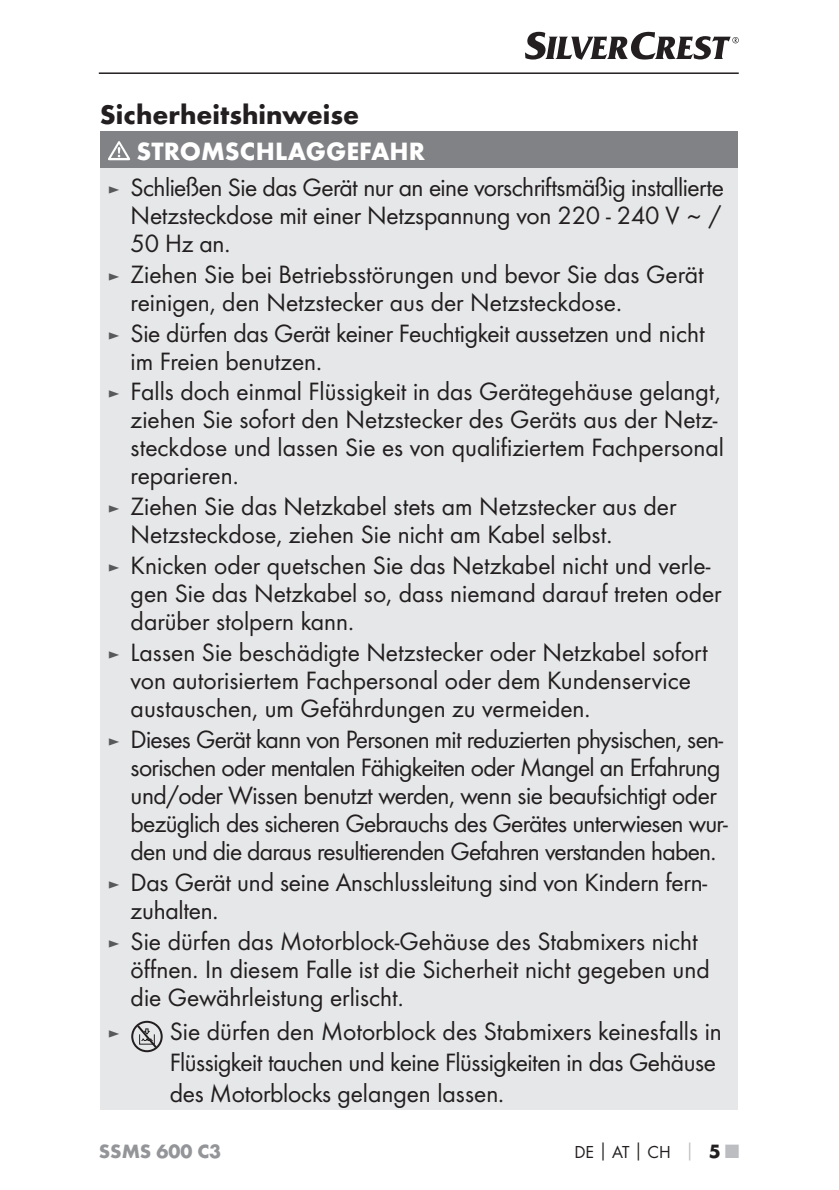
<style>
.page{position:relative;width:839px;height:1190px;background:#fff}
.page>*{position:absolute;margin:0;border:0;box-sizing:border-box;transform-origin:0 0}
.t1{font:700 28px "Futura";color:#231f20}
.t2{font:26px/28px "Futura Boo";color:#231f20}
.t3{font:26px/28px "Futura Boo";letter-spacing:-.025em;color:#231f20}
.t4{font:700 26px "Futura";color:#fff}
.t5{font:700 20px "Futura";color:#939598}
.t6{font:18px "Futura Boo";color:#231f20}
.t7{font:18px "Futura Boo";color:#58595b}
.s1{font-size:18px;color:#58595b}
.s2{font-family:"Futura";font-weight:700}
.s3{font-family:"Futura";font-weight:700;color:#bbbdc0}
.s4{font-family:"Futura";font-weight:700;font-size:20px}
.s5{font-family:"Futura";font-weight:700;font-size:20px;color:#bbbdc0}
</style>
<div class="page">
<hr style="left:99px;top:72px;width:639px;height:2px;background:#231f20">
<svg style="left:525px;top:32px;width:213px;height:28px"></svg>
<div style="left:100px;top:132px;width:636px;height:36px;background:#808285"></div>
<div style="left:100px;top:168px;width:636px;height:942px;background:#e6e7e8"></div>
<svg style="left:108px;top:141px;width:22px;height:19px"></svg>
<div style="left:131px;top:1020px;width:32px;height:32px;border:2px solid #231f20;border-radius:50%"></div>
<svg style="left:135px;top:1023px;width:24px;height:27px"></svg>
<p class="t1" style="left:100px;top:103px;width:260px">Sicherheitshinweise</p>
<p class="t4" style="left:136px;top:141px;width:290px">STROMSCHLAGGEFAHR</p>
<p class="t2" style="left:131px;top:174px;width:594px;text-align:justify;text-indent:-23px"><span class="s1">►</span> Schließen Sie das Gerät nur an eine vorschriftsmäßig installierte Netzsteckdose mit einer Netzspannung von 220 - 240 V ~ / 50 Hz an.</p>
<p class="t2" style="left:131px;top:261px;width:574px;text-indent:-23px"><span class="s1">►</span> Ziehen Sie bei Betriebsstörungen und bevor Sie das Gerät reinigen, den Netzstecker aus der Netzsteckdose.</p>
<p class="t2" style="left:131px;top:320px;width:575px;text-indent:-23px"><span class="s1">►</span> Sie dürfen das Gerät keiner Feuchtigkeit aussetzen und nicht im Freien benutzen.</p>
<p class="t2" style="left:131px;top:379px;width:594px;text-indent:-23px"><span class="s1">►</span> Falls doch einmal Flüssigkeit in das Gerätegehäuse gelangt, ziehen Sie sofort den Netzstecker des Geräts aus der Netz&shy;steckdose und lassen Sie es von qualifiziertem Fachpersonal reparieren.</p>
<p class="t2" style="left:131px;top:494px;width:547px;text-indent:-23px"><span class="s1">►</span> Ziehen Sie das Netzkabel stets am Netzstecker aus der<br>Netzsteckdose, ziehen Sie nicht am Kabel selbst.</p>
<p class="t2" style="left:131px;top:553px;width:592px;text-indent:-23px"><span class="s1">►</span> Knicken oder quetschen Sie das Netzkabel nicht und verle&shy;gen Sie das Netzkabel so, dass niemand darauf treten oder darüber stolpern kann.</p>
<p class="t2" style="left:131px;top:639px;width:578px;text-indent:-23px"><span class="s1">►</span> Lassen Sie beschädigte Netzstecker oder Netzkabel sofort von autorisiertem Fachpersonal oder dem Kundenservice austauschen, um Gefährdungen zu vermeiden.</p>
<p class="t3" style="left:131px;top:726px;width:598px;text-indent:-23px"><span class="s1">►</span> Dieses Gerät kann von Personen mit reduzierten physischen, sen&shy;sorischen oder mentalen Fähigkeiten oder Mangel an Erfahrung und/oder Wissen benutzt werden, wenn sie beaufsichtigt oder bezüglich des sicheren Gebrauchs des Gerätes unterwiesen wur&shy;den und die daraus resultierenden Gefahren verstanden haben.</p>
<p class="t2" style="left:131px;top:869px;width:577px;text-indent:-23px"><span class="s1">►</span> Das Gerät und seine Anschlussleitung sind von Kindern fern&shy;zuhalten.</p>
<p class="t2" style="left:131px;top:928px;width:580px;text-indent:-23px"><span class="s1">►</span> Sie dürfen das Motorblock-Gehäuse des Stabmixers nicht öffnen. In diesem Falle ist die Sicherheit nicht gegeben und die Gewährleistung erlischt.</p>
<p class="t7" style="left:108px;top:1025px;width:14px">►</p>
<p class="t2" style="left:170px;top:1016px;width:553px;line-height:31.2px">Sie dürfen den Motorblock des Stabmixers keinesfalls in<br>Flüssigkeit tauchen und keine Flüssigkeiten in das Gehäuse des Motorblocks gelangen lassen.</p>
<p class="t5" style="left:99px;top:1143px;width:124px">SSMS 600 C3</p>
<p class="t6" style="left:574px;top:1143px;width:166px">DE<span class="s2">│</span>AT<span class="s2">│</span>CH <span class="s3">│</span> <span class="s4">5</span> <span class="s5">■</span></p>
</div>
